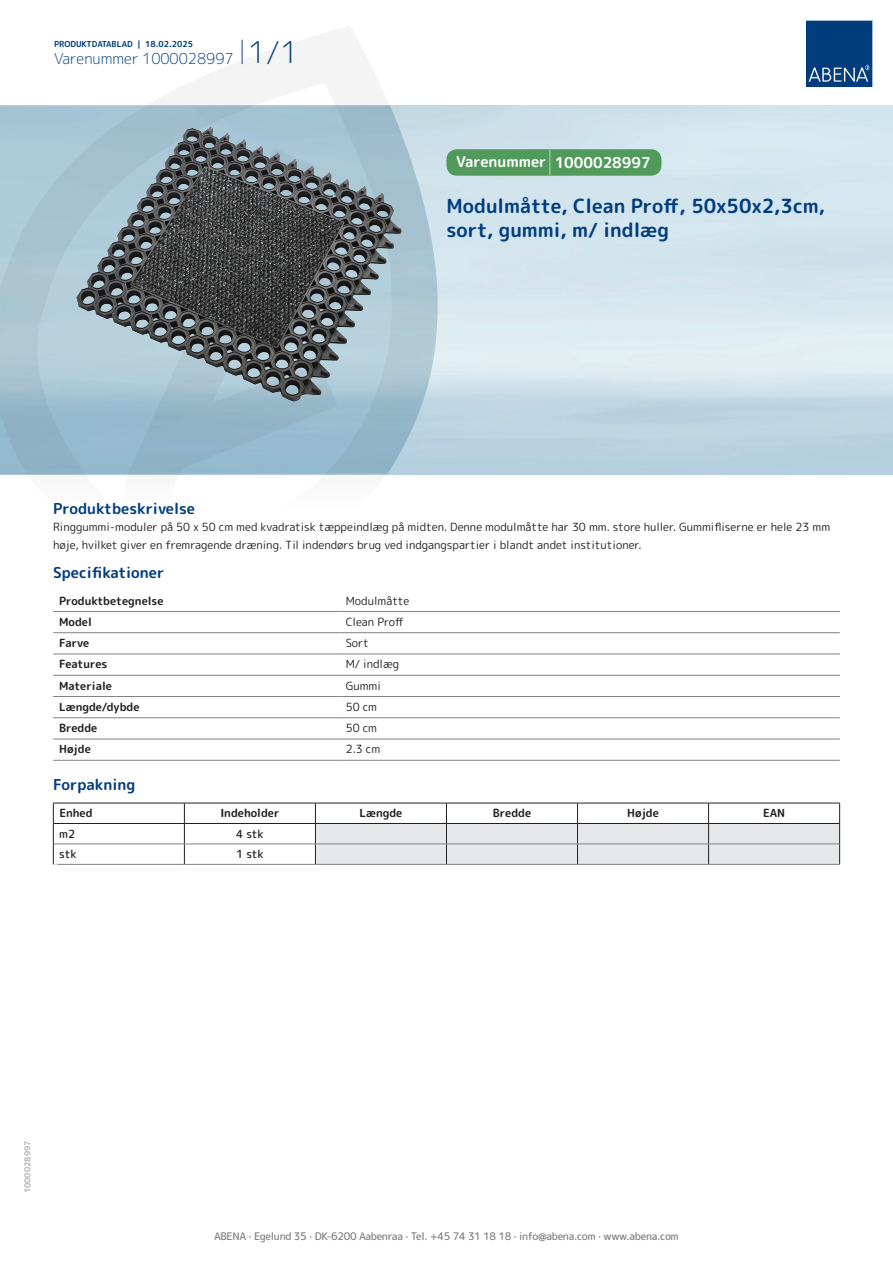
<style>
.page{position:relative;width:893px;height:1263px;background:#fff}
.page>*{position:absolute;margin:0;border:0;box-sizing:border-box;transform-origin:0 0}
.t1{font:700 19.5px/24px "Rounded Mplus 1 c";color:#013d7d}
.t2{font:700 15px "Rounded Mplus 1 c";color:#013d7d}
.t3{font:300 15px "Rounded Mplus 1 c";color:#013d7d}
.t4{font:700 15px "Rounded Mplus 1 c";color:#fff}
.t5{font:11.25px/18px "Rounded Mplus 1 c";color:#231f20}
.t6{font:700 11.25px "Rounded Mplus 1 c";color:#231f20}
.t7{font:500 11.25px "Rounded Mplus 1 c";color:#231f20}
.t8{font:500 10.5px "Rounded Mplus 1 c";letter-spacing:-.03em;color:#808285}
.t9{font:700 10.5px "Rounded Mplus 1 c";color:#fff}
.t10{font:700 8.25px "Rounded Mplus 1 c";color:#013d7d}
.t11{font:700 8.25px "Rounded Mplus 1 c";color:#b2b3b7}
.s1{font-size:30px}
.s2{font-size:25.5px}
</style>
<div class="page">
<svg style="left:0;top:26px;width:439px;height:449px"></svg>
<svg style="left:0;top:106px;width:438px;height:368px;background:#a2c1d0"></svg>
<svg style="left:242px;top:40px;width:1px;height:24px"></svg>
<svg style="left:806px;top:20px;width:67px;height:67px;background:#144b86"></svg>
<img style="left:77px;top:127px;width:324px;height:275px">
<hr style="left:53px;top:611px;width:287px;height:1px;background:#808285">
<hr style="left:340px;top:611px;width:500px;height:1px;background:#808285">
<hr style="left:53px;top:632px;width:287px;height:1px;background:#808285">
<hr style="left:340px;top:632px;width:500px;height:1px;background:#808285">
<hr style="left:53px;top:654px;width:287px;height:1px;background:#808285">
<hr style="left:340px;top:654px;width:500px;height:1px;background:#808285">
<hr style="left:53px;top:675px;width:287px;height:1px;background:#808285">
<hr style="left:340px;top:675px;width:500px;height:1px;background:#808285">
<hr style="left:53px;top:696px;width:287px;height:1px;background:#808285">
<hr style="left:340px;top:696px;width:500px;height:1px;background:#808285">
<hr style="left:53px;top:717px;width:287px;height:1px;background:#808285">
<hr style="left:340px;top:717px;width:500px;height:1px;background:#808285">
<hr style="left:53px;top:739px;width:287px;height:1px;background:#808285">
<hr style="left:340px;top:739px;width:500px;height:1px;background:#808285">
<hr style="left:53px;top:760px;width:287px;height:1px;background:#808285">
<hr style="left:340px;top:760px;width:500px;height:1px;background:#808285">
<hr style="left:53px;top:803px;width:131px;height:1px;background:#231f20">
<hr style="left:184px;top:803px;width:131px;height:1px;background:#231f20">
<hr style="left:53px;top:823px;width:131px;height:1px;background:#231f20">
<hr style="left:184px;top:823px;width:131px;height:1px;background:#231f20">
<svg style="left:53px;top:803px;width:1px;height:61px"></svg>
<svg style="left:184px;top:803px;width:1px;height:61px"></svg>
<svg style="left:315px;top:803px;width:525px;height:61px"></svg>
<hr style="left:54px;top:844px;width:130px;height:1px;background:#808285">
<hr style="left:184px;top:844px;width:131px;height:1px;background:#808285">
<hr style="left:315px;top:844px;width:131px;height:1px;background:#808285">
<hr style="left:446px;top:844px;width:131px;height:1px;background:#808285">
<hr style="left:577px;top:844px;width:132px;height:1px;background:#808285">
<hr style="left:709px;top:844px;width:130px;height:1px;background:#808285">
<hr style="left:53px;top:864px;width:131px;height:1px;background:#808285">
<hr style="left:184px;top:864px;width:131px;height:1px;background:#808285">
<hr style="left:315px;top:864px;width:131px;height:1px;background:#808285">
<hr style="left:446px;top:864px;width:131px;height:1px;background:#808285">
<hr style="left:577px;top:864px;width:132px;height:1px;background:#808285">
<hr style="left:709px;top:864px;width:131px;height:1px;background:#808285">
<div style="left:446px;top:149px;width:215px;height:27px;background:#52995c;border-radius:10px"></div>
<p class="t10" style="left:54px;top:38px;width:141px">PRODUKTDATABLAD | 18.02.2025</p>
<h2 class="t3" style="left:54px;top:48px;width:246px">Varenummer 1000028997 <span class="s1">1/1</span></h2>
<h2 class="t4" style="left:456px;top:152px;width:196px">Varenummer <span class="s2">|</span> 1000028997</h2>
<h1 class="t1" style="left:446px;top:194px;width:380px">Modulmåtte, Clean Proff, 50x50x2,3cm, sort, gummi, m/ indlæg</h1>
<h2 class="t2" style="left:53px;top:498px;width:143px">Produktbeskrivelse</h2>
<p class="t5" style="left:53px;top:517px;width:778px">Ringgummi-moduler på 50 x 50 cm med kvadratisk tæppeindlæg på midten. Denne modulmåtte har 30 mm. store huller. Gummifliserne er hele 23 mm høje, hvilket giver en fremragende dræning. Til indendørs brug ved indgangspartier i blandt andet institutioner.</p>
<h2 class="t2" style="left:53px;top:562px;width:113px">Specifikationer</h2>
<p class="t6" style="left:59px;top:592px;width:106px">Produktbetegnelse</p>
<p class="t5" style="left:346px;top:591px;width:65px">Modulmåtte</p>
<p class="t6" style="left:59px;top:614px;width:34px">Model</p>
<p class="t5" style="left:346px;top:613px;width:60px">Clean Proff</p>
<p class="t6" style="left:59px;top:635px;width:32px">Farve</p>
<p class="t5" style="left:346px;top:634px;width:25px">Sort</p>
<p class="t6" style="left:59px;top:656px;width:50px">Features</p>
<p class="t5" style="left:346px;top:655px;width:55px">M/ indlæg</p>
<p class="t6" style="left:59px;top:678px;width:54px">Materiale</p>
<p class="t5" style="left:346px;top:676px;width:37px">Gummi</p>
<p class="t6" style="left:59px;top:699px;width:82px">Længde/dybde</p>
<p class="t5" style="left:346px;top:698px;width:33px">50 cm</p>
<p class="t6" style="left:59px;top:720px;width:40px">Bredde</p>
<p class="t5" style="left:346px;top:719px;width:33px">50 cm</p>
<p class="t6" style="left:59px;top:741px;width:33px">Højde</p>
<p class="t5" style="left:346px;top:740px;width:36px">2.3 cm</p>
<h2 class="t2" style="left:53px;top:774px;width:84px">Forpakning</h2>
<p class="t6" style="left:59px;top:805px;width:35px">Enhed</p>
<p class="t6" style="left:220px;top:805px;width:61px">Indeholder</p>
<p class="t6" style="left:359px;top:805px;width:44px">Længde</p>
<p class="t6" style="left:493px;top:805px;width:40px">Bredde</p>
<p class="t6" style="left:627px;top:805px;width:33px">Højde</p>
<p class="t6" style="left:763px;top:805px;width:24px">EAN</p>
<p class="t7" style="left:59px;top:826px;width:17px">m2</p>
<p class="t7" style="left:236px;top:826px;width:29px">4 stk</p>
<p class="t7" style="left:59px;top:846px;width:19px">stk</p>
<p class="t7" style="left:236px;top:846px;width:29px">1 stk</p>
<p class="t9" style="left:53px;top:860px;width:7px">*</p>
<p class="t11" style="left:22px;top:1193px;width:54px;rotate:-90deg">1000028997</p>
<p class="t8" style="left:214px;top:1229px;width:466px">ABENA · Egelund 35 · DK-6200 Aabenraa · Tel. +45 74 31 18 18 · info@abena.com · www.abena.com</p>
</div>
